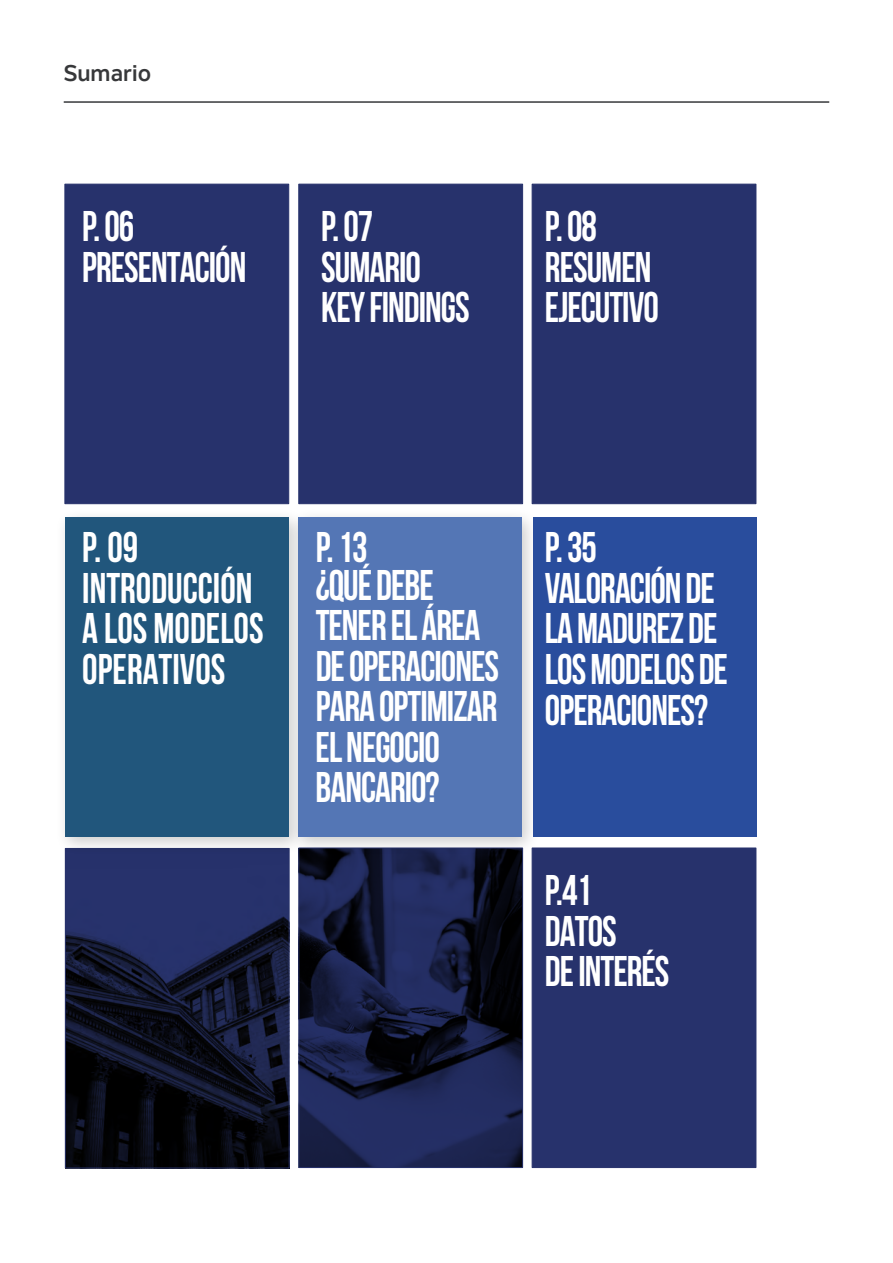
<style>
.page{position:relative;width:893px;height:1263px;background:#fff}
.page>*{position:absolute;margin:0;border:0;box-sizing:border-box;transform-origin:0 0}
.t1{font:700 42.9px/40.5px "Bebas Neue";letter-spacing:-.025em;color:#fff;scale:.91 1}
.t2{font:700 42.9px/40.5px "Bebas Neue";color:#fff;scale:.91 1}
.t3{font:700 22.5px "Nolan Next";color:#37383a}
</style>
<div class="page">
<hr style="left:64px;top:102px;width:765px;height:1px;background:#37383a">
<div style="left:65px;top:184px;width:224px;height:320px;background:#27326c;border:1px solid #27326c"></div>
<div style="left:299px;top:184px;width:224px;height:320px;background:#27326c;border:1px solid #27326c"></div>
<div style="left:532px;top:184px;width:224px;height:320px;background:#27326c;border:1px solid #27326c"></div>
<img style="left:67px;top:855px;width:220px;height:311px">
<div style="left:65px;top:848px;width:224px;height:320px;border:1px solid #27326c"></div>
<div style="left:55px;top:507px;width:252px;height:348px;background:#000;opacity:.2"></div>
<div style="left:65px;top:517px;width:224px;height:320px;background:#21567c"></div>
<div style="left:289px;top:507px;width:251px;height:348px;background:#000;opacity:.2"></div>
<div style="left:298px;top:517px;width:224px;height:320px;background:#5476b5"></div>
<img style="left:301px;top:850px;width:220px;height:316px">
<div style="left:299px;top:848px;width:224px;height:320px;border:1px solid #27326c"></div>
<div style="left:532px;top:848px;width:224px;height:320px;background:#27326c"></div>
<div style="left:533px;top:517px;width:223px;height:319px;background:#294d9d"></div>
<p class="t3" style="left:63px;top:59px;width:89px">Sumario</p>
<p class="t1" style="left:82px;top:206px;width:182px">P. 06<br>PRESENTACIÓN</p>
<p class="t1" style="left:545px;top:206px;width:127px">P. 08<br>RESUMEN<br>EJECUTIVO</p>
<p class="t1" style="left:321px;top:206px;width:165px">P.07<br>SUMARIO<br>KEY FINDINGS</p>
<p class="t2" style="left:82px;top:527px;width:201px">P. 09<br>INTRODUCCIÓN<br>A LOS MODELOS<br>OPERATIVOS</p>
<p class="t1" style="left:316px;top:527px;width:203px;line-height:40px">P. 13<br>¿QUÉ DEBE<br>TENER EL ÁREA<br>DE OPERACIONES<br>PARA OPTIMIZAR<br>EL NEGOCIO<br>BANCARIO?</p>
<p class="t1" style="left:545px;top:527px;width:203px">P. 35<br>VALORACIÓN DE<br>LA MADUREZ DE<br>LOS MODELOS DE<br>OPERACIONES?</p>
<p class="t1" style="left:545px;top:870px;width:138px">P.41<br>DATOS<br>DE INTERÉS</p>
</div>
